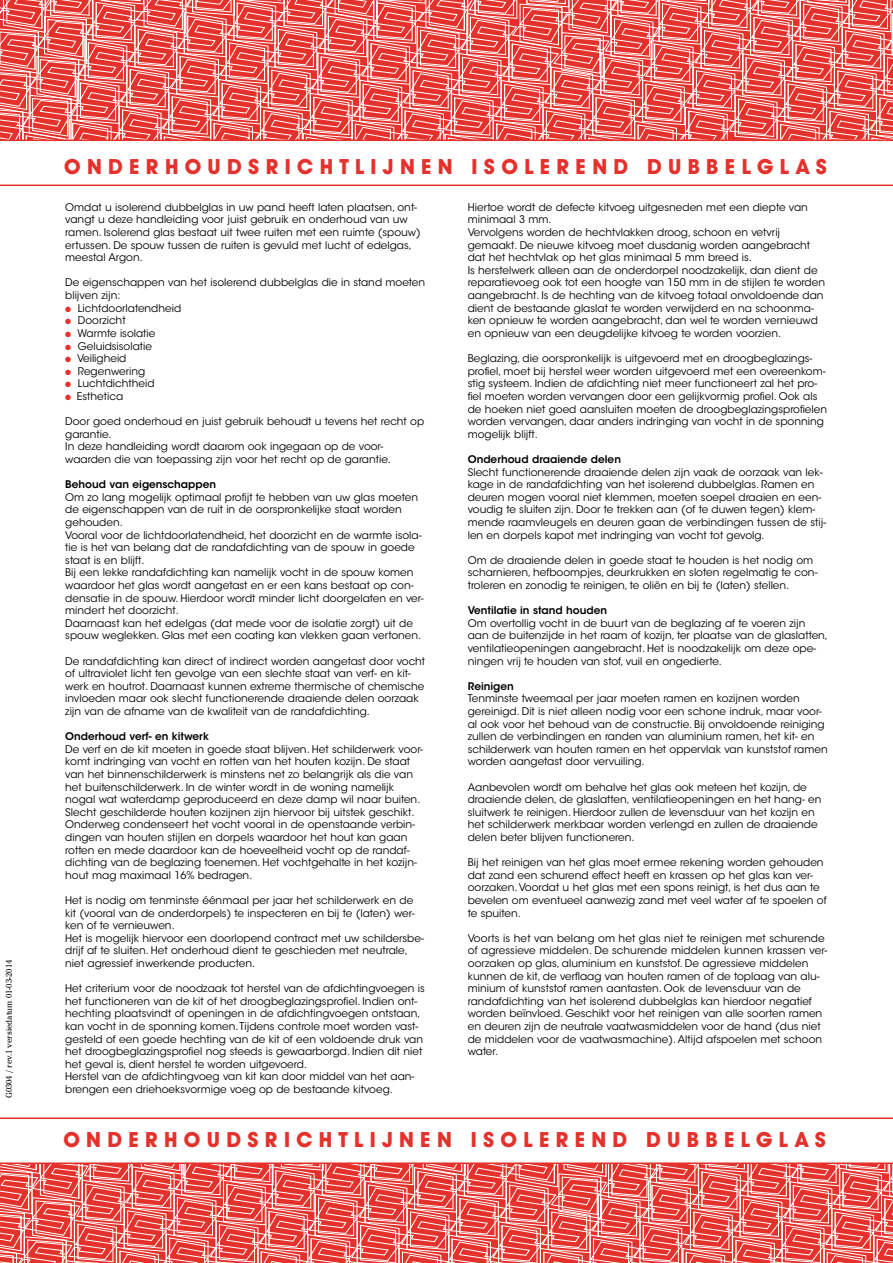
<style>
.page{position:relative;width:893px;height:1263px;background:#fff}
.page>*{position:absolute;margin:0;border:0;box-sizing:border-box;transform-origin:0 0}
.t1{font:700 21px "Avant Garde IT Cby BT";letter-spacing:.3em;color:#e5312b}
.t2{font:10.5px/12.6px "ITC Avant Garde Std";color:#000}
.t3{font:600 10.5px "ITC Avant Garde Std";color:#000}
.t4{font:8.25px "Cheltenham Std";color:#000}
.s1{color:#e5312b}
</style>
<div class="page">
<svg style="left:0;top:0;width:893px;height:186px"></svg>
<svg style="left:0;top:1117px;width:893px;height:146px"></svg>
<p class="t4" style="left:4px;top:1098px;width:140px;rotate:-90deg">G0304 / rev.1 versiedatum 01-03-2014</p>
<h1 class="t1" style="left:64px;top:153px;width:764px">ONDERHOUDSRICHTLIJNEN ISOLEREND DUBBELGLAS</h1>
<p class="t2" style="left:65px;top:201px;width:357px">Omdat u isolerend dubbelglas in uw pand heeft laten plaatsen, ont&shy;vangt u deze handleiding voor juist gebruik en onderhoud van uw ramen. Isolerend glas bestaat uit twee ruiten met een ruimte (spouw) ertussen. De spouw tussen de ruiten is gevuld met lucht of edelgas, meestal Argon.</p>
<p class="t2" style="left:65px;top:277px;width:361px">De eigenschappen van het isolerend dubbelglas die in stand moeten blijven zijn:</p>
<p class="t2" style="left:65px;top:302px;width:117px"><span class="s1">●</span> Lichtdoorlatendheid</p>
<p class="t2" style="left:65px;top:314px;width:62px"><span class="s1">●</span> Doorzicht</p>
<p class="t2" style="left:65px;top:327px;width:92px"><span class="s1">●</span> Warmte isolatie</p>
<p class="t2" style="left:65px;top:340px;width:88px"><span class="s1">●</span> Geluidsisolatie</p>
<p class="t2" style="left:65px;top:352px;width:63px"><span class="s1">●</span> Veiligheid</p>
<p class="t2" style="left:65px;top:365px;width:81px"><span class="s1">●</span> Regenwering</p>
<p class="t2" style="left:65px;top:377px;width:91px"><span class="s1">●</span> Luchtdichtheid</p>
<p class="t2" style="left:65px;top:390px;width:60px"><span class="s1">●</span> Esthetica</p>
<p class="t2" style="left:65px;top:415px;width:360px">Door goed onderhoud en juist gebruik behoudt u tevens het recht op garantie.<br>In deze handleiding wordt daarom ook ingegaan op de voor&shy;waarden die van toepassing zijn voor het recht op de garantie.</p>
<p class="t3" style="left:65px;top:478px;width:152px">Behoud van eigenschappen</p>
<p class="t2" style="left:65px;top:491px;width:360px">Om zo lang mogelijk optimaal profijt te hebben van uw glas moeten de eigenschappen van de ruit in de oorspronkelijke staat worden gehouden.<br>Vooral voor de lichtdoorlatendheid, het doorzicht en de warmte isola&shy;tie is het van belang dat de randafdichting van de spouw in goede staat is en blijft.<br>Bij een lekke randafdichting kan namelijk vocht in de spouw komen waardoor het glas wordt aangetast en er een kans bestaat op con&shy;densatie in de spouw. Hierdoor wordt minder licht doorgelaten en ver&shy;mindert het doorzicht.<br>Daarnaast kan het edelgas (dat mede voor de isolatie zorgt) uit de spouw weglekken. Glas met een coating kan vlekken gaan vertonen.</p>
<p class="t2" style="left:65px;top:655px;width:361px">De randafdichting kan direct of indirect worden aangetast door vocht of ultraviolet licht ten gevolge van een slechte staat van verf- en kit&shy;werk en houtrot. Daarnaast kunnen extreme thermische of chemische invloeden maar ook slecht functionerende draaiende delen oorzaak zijn van de afname van de kwaliteit van de randafdichting.</p>
<p class="t3" style="left:65px;top:730px;width:145px">Onderhoud verf- en kitwerk</p>
<p class="t2" style="left:65px;top:743px;width:359px">De verf en de kit moeten in goede staat blijven. Het schilderwerk voor&shy;komt indringing van vocht en rotten van het houten kozijn. De staat van het binnenschilderwerk is minstens net zo belangrijk als die van het buitenschilderwerk. In de winter wordt in de woning namelijk nogal wat waterdamp geproduceerd en deze damp wil naar buiten.<br>Slecht geschilderde houten kozijnen zijn hiervoor bij uitstek geschikt.<br>Onderweg condenseert het vocht vooral in de openstaande verbin&shy;dingen van houten stijlen en dorpels waardoor het hout kan gaan rotten en mede daardoor kan de hoeveelheid vocht op de randaf&shy;dichting van de beglazing toenemen. Het vochtgehalte in het kozijn&shy;hout mag maximaal 16% bedragen.</p>
<p class="t2" style="left:65px;top:894px;width:360px">Het is nodig om tenminste éénmaal per jaar het schilderwerk en de kit (vooral van de onderdorpels) te inspecteren en bij te (laten) wer&shy;ken of te vernieuwen.<br>Het is mogelijk hiervoor een doorlopend contract met uw schildersbe&shy;drijf af te sluiten. Het onderhoud dient te geschieden met neutrale, niet agressief inwerkende producten.</p>
<p class="t2" style="left:65px;top:982px;width:361px">Het criterium voor de noodzaak tot herstel van de afdichtingvoegen is het functioneren van de kit of het droogbeglazingsprofiel. Indien ont&shy;hechting plaatsvindt of openingen in de afdichtingvoegen ontstaan, kan vocht in de sponning komen. Tijdens controle moet worden vast&shy;gesteld of een goede hechting van de kit of een voldoende druk van het droogbeglazingsprofiel nog steeds is gewaarborgd. Indien dit niet het geval is, dient herstel te worden uitgevoerd.<br>Herstel van de afdichtingvoeg van kit kan door middel van het aan&shy;brengen een driehoeksvormige voeg op de bestaande kitvoeg.</p>
<p class="t2" style="left:468px;top:201px;width:359px">Hiertoe wordt de defecte kitvoeg uitgesneden met een diepte van minimaal 3 mm.<br>Vervolgens worden de hechtvlakken droog, schoon en vetvrij gemaakt. De nieuwe kitvoeg moet dusdanig worden aangebracht dat het hechtvlak op het glas minimaal 5 mm breed is.<br>Is herstelwerk alleen aan de onderdorpel noodzakelijk, dan dient de reparatievoeg ook tot een hoogte van 150 mm in de stijlen te worden aangebracht. Is de hechting van de kitvoeg totaal onvoldoende dan dient de bestaande glaslat te worden verwijderd en na schoonma&shy;ken opnieuw te worden aangebracht, dan wel te worden vernieuwd en opnieuw van een deugdelijke kitvoeg te worden voorzien.</p>
<p class="t2" style="left:468px;top:352px;width:361px">Beglazing, die oorspronkelijk is uitgevoerd met en droogbeglazings&shy;profiel, moet bij herstel weer worden uitgevoerd met een overeenkom&shy;stig systeem. Indien de afdichting niet meer functioneert zal het pro&shy;fiel moeten worden vervangen door een gelijkvormig profiel. Ook als de hoeken niet goed aansluiten moeten de droogbeglazingsprofielen worden vervangen, daar anders indringing van vocht in de sponning mogelijk blijft.</p>
<p class="t3" style="left:468px;top:452px;width:155px">Onderhoud draaiende delen</p>
<p class="t2" style="left:468px;top:466px;width:360px">Slecht functionerende draaiende delen zijn vaak de oorzaak van lek&shy;kage in de randafdichting van het isolerend dubbelglas. Ramen en deuren mogen vooral niet klemmen, moeten soepel draaien en een&shy;voudig te sluiten zijn. Door te trekken aan (of te duwen tegen) klem&shy;mende raamvleugels en deuren gaan de verbindingen tussen de stij&shy;len en dorpels kapot met indringing van vocht tot gevolg.</p>
<p class="t2" style="left:468px;top:554px;width:351px">Om de draaiende delen in goede staat te houden is het nodig om scharnieren, hefboompjes, deurkrukken en sloten regelmatig te con&shy;troleren en zonodig te reinigen, te oliën en bij te (laten) stellen.</p>
<p class="t3" style="left:468px;top:604px;width:141px">Ventilatie in stand houden</p>
<p class="t2" style="left:468px;top:617px;width:362px">Om overtollig vocht in de buurt van de beglazing af te voeren zijn aan de buitenzijde in het raam of kozijn, ter plaatse van de glaslatten, ventilatieopeningen aangebracht. Het is noodzakelijk om deze ope&shy;ningen vrij te houden van stof, vuil en ongedierte.</p>
<p class="t3" style="left:468px;top:679px;width:48px">Reinigen</p>
<p class="t2" style="left:468px;top:692px;width:361px">Tenminste tweemaal per jaar moeten ramen en kozijnen worden gereinigd. Dit is niet alleen nodig voor een schone indruk, maar voor&shy;al ook voor het behoud van de constructie. Bij onvoldoende reiniging zullen de verbindingen en randen van aluminium ramen, het kit- en schilderwerk van houten ramen en het oppervlak van kunststof ramen worden aangetast door vervuiling.</p>
<p class="t2" style="left:468px;top:781px;width:355px">Aanbevolen wordt om behalve het glas ook meteen het kozijn, de draaiende delen, de glaslatten, ventilatieopeningen en het hang- en sluitwerk te reinigen. Hierdoor zullen de levensduur van het kozijn en het schilderwerk merkbaar worden verlengd en zullen de draaiende delen beter blijven functioneren.</p>
<p class="t2" style="left:468px;top:856px;width:360px">Bij het reinigen van het glas moet ermee rekening worden gehouden dat zand een schurend effect heeft en krassen op het glas kan ver&shy;oorzaken. Voordat u het glas met een spons reinigt, is het dus aan te bevelen om eventueel aanwezig zand met veel water af te spoelen of te spuiten.</p>
<p class="t2" style="left:468px;top:932px;width:361px">Voorts is het van belang om het glas niet te reinigen met schurende of agressieve middelen. De schurende middelen kunnen krassen ver&shy;oorzaken op glas, aluminium en kunststof. De agressieve middelen kunnen de kit, de verflaag van houten ramen of de toplaag van alu&shy;minium of kunststof ramen aantasten. Ook de levensduur van de randafdichting van het isolerend dubbelglas kan hierdoor negatief worden beïnvloed. Geschikt voor het reinigen van alle soorten ramen en deuren zijn de neutrale vaatwasmiddelen voor de hand (dus niet de middelen voor de vaatwasmachine). Altijd afspoelen met schoon water.</p>
<h1 class="t1" style="left:63px;top:1127px;width:764px">ONDERHOUDSRICHTLIJNEN ISOLEREND DUBBELGLAS</h1>
</div>
